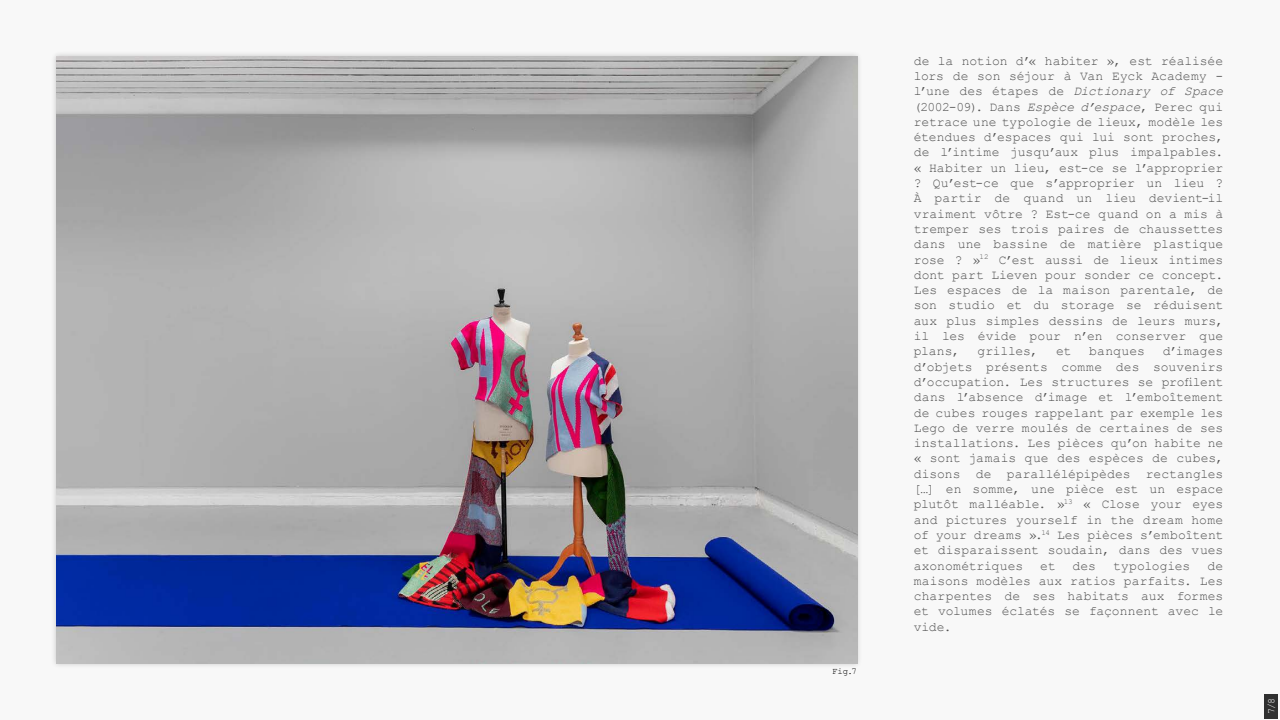
<style>
.page{position:relative;width:1280px;height:720px;background:#f8f8f8}
.page>*{position:absolute;margin:0;border:0;box-sizing:border-box;transform-origin:0 0}
.t1{font:13px/15.3px "Courier New";letter-spacing:-.005em;color:#525252;text-align:justify}
.t2{font:10px "Courier New";color:#fff}
.t3{font:9px "Courier New";color:#000}
.s1{font-style:italic}
</style>
<div class="page">
<div style="left:1265px;top:694px;width:13px;height:24px;background:#303030"></div>
<div style="left:51px;top:51px;width:812px;height:618px;background:#000;opacity:.2"></div>
<img style="left:57px;top:57px;width:800px;height:606px">
<p class="t3" style="left:832px;top:665px;width:26px">Fig.7</p>
<p class="t1" style="left:914px;top:52px;width:311px">de la notion d’« habiter », est réalisée lors de son séjour à Van Eyck Academy - l’une des étapes de <span class="s1">Dictionary of Space </span>(2002-09). Dans <span class="s1">Espèce d’espace</span>, Perec qui retrace une typologie de lieux, modèle les étendues d’espaces qui lui sont proches, de l’intime jusqu’aux plus impalpables. « Habiter un lieu, est-ce se l’approprier ? Qu’est-ce que s’approprier un lieu ?<br>À partir de quand un lieu devient-il vraiment vôtre ? Est-ce quand on a mis à tremper ses trois paires de chaussettes dans une bassine de matière plastique rose ? »<sup>12</sup> C’est aussi de lieux intimes dont part Lieven pour sonder ce concept.<br>Les espaces de la maison parentale, de son studio et du storage se réduisent aux plus simples dessins de leurs murs, il les évide pour n’en conserver que plans,</p>
<p class="t1" style="left:914px;top:343px;width:311px;text-indent:249px">d’images d’objets présents comme des souvenirs d’occupation. Les structures se profilent dans l’absence d’image et l’emboîtement de cubes rouges rappelant par exemple les Lego de verre moulés de certaines de ses installations. Les pièces qu’on habite ne « sont jamais que des espèces de cubes, disons de parallélépipèdes rectangles […] en somme, une pièce est un espace plutôt malléable. »<sup>13</sup> « Close your eyes and pictures yourself in the dream home of your dreams ».<sup>14</sup> Les pièces s’emboîtent et disparaissent soudain, dans des vues axonométriques</p>
<p class="t1" style="left:977px;top:343px;width:62px">grilles,</p>
<p class="t1" style="left:1056px;top:343px;width:17px">et</p>
<p class="t1" style="left:1089px;top:343px;width:57px">banques</p>
<p class="t1" style="left:1040px;top:557px;width:17px">et</p>
<p class="t1" style="left:1073px;top:557px;width:25px">des</p>
<p class="t1" style="left:1113px;top:557px;width:79px">typologies</p>
<p class="t1" style="left:914px;top:557px;width:311px;text-indent:294px">de maisons modèles aux ratios parfaits. Les charpentes de ses habitats aux formes et volumes éclatés se façonnent avec le vide.</p>
<p class="t2" style="left:1265px;top:714px;width:17px;rotate:-90deg">7/8</p>
</div>
